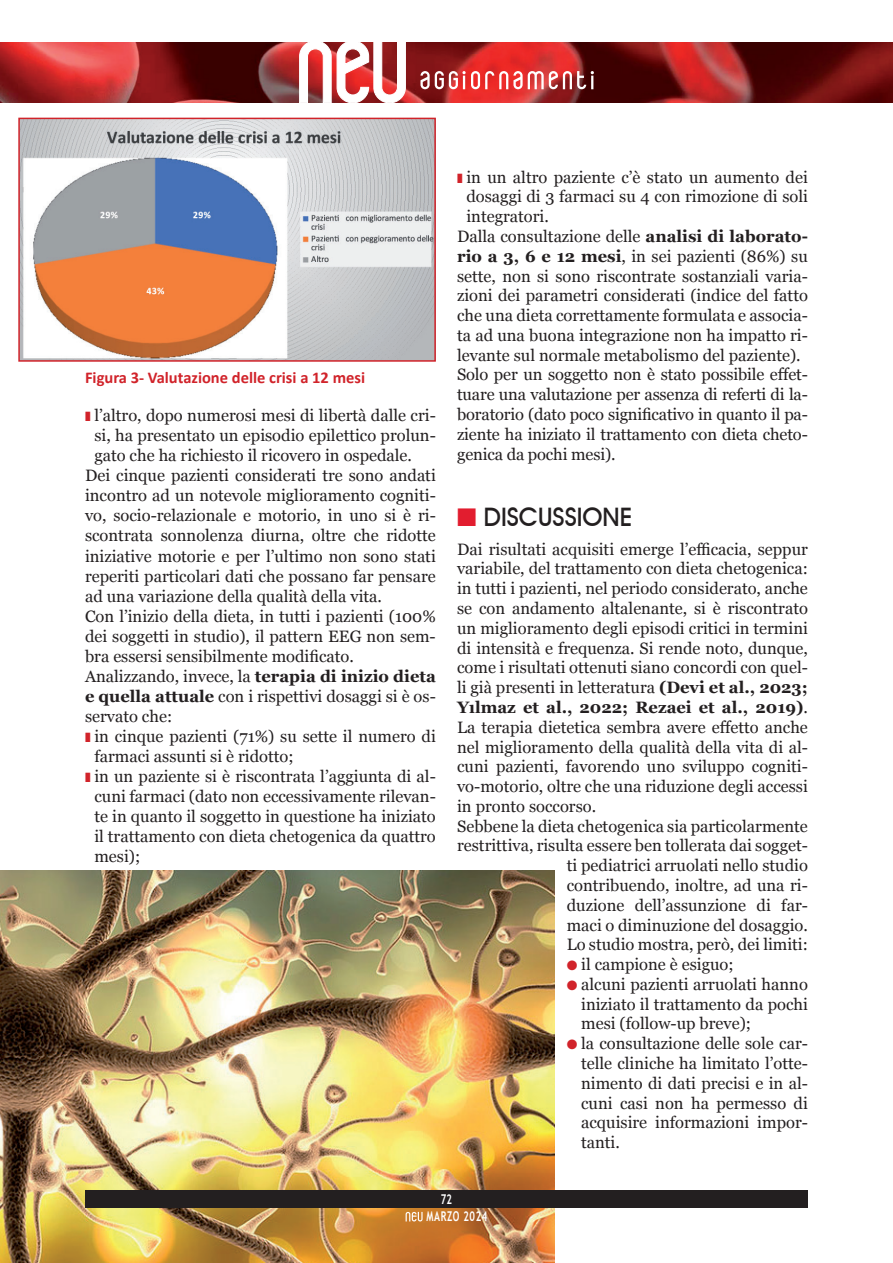
<style>
.page{position:relative;width:893px;height:1263px;background:#fff}
.page>*{position:absolute;margin:0;border:0;box-sizing:border-box;transform-origin:0 0}
.t1{font:500 25.5px "Avant Garde IT Cby BT";color:#231f20}
.t2{font:16.5px/19.8px "Georgia";color:#231f20;text-align:justify}
.t3{font:700 16.5px "Calibri";color:#d1232a}
.t4{font:700 16.5px "Georgia";color:#231f20}
.t5{font:700 13.5px "Trebuchet MS";letter-spacing:.06em;color:#fff;scale:.7 1}
.s1{color:#d1232a}
.s2{font-weight:700}
.s3{color:#e21d2f}
.s4{font-weight:400}
</style>
<div class="page">
<img style="left:0;top:43px;width:893px;height:59px">
<svg style="left:420px;top:71px;width:174px;height:18px"></svg>
<svg style="left:299px;top:42px;width:107px;height:61px"></svg>
<img style="left:21px;top:121px;width:412px;height:238px">
<div style="left:18px;top:118px;width:418px;height:244px;border:2px solid #d1232a"></div>
<img style="left:0;top:871px;width:554px;height:392px">
<div style="left:85px;top:1191px;width:723px;height:17px;background:#231f20"></div>
<svg style="left:406px;top:1212px;width:17px;height:9px"></svg>
<p class="t3" style="left:85px;top:367px;width:281px">Figura 3- Valutazione delle crisi a 12 mesi</p>
<p class="t2" style="left:85px;top:405px;width:352px"><span class="s1">❚</span> l’altro, dopo numerosi mesi di libertà dalle cri-</p>
<p class="t2" style="left:94px;top:425px;width:343px">si, ha presentato un episodio epilettico prolun-</p>
<p class="t2" style="left:94px;top:445px;width:319px">gato che ha richiesto il ricovero in ospedale.</p>
<p class="t2" style="left:85px;top:465px;width:352px">Dei cinque pazienti considerati tre sono andati</p>
<p class="t2" style="left:85px;top:485px;width:352px">incontro ad un notevole miglioramento cogniti-</p>
<p class="t2" style="left:85px;top:505px;width:352px">vo, socio-relazionale e motorio, in uno si è ri-</p>
<p class="t2" style="left:85px;top:525px;width:352px">scontrata sonnolenza diurna, oltre che ridotte</p>
<p class="t2" style="left:85px;top:545px;width:352px">iniziative motorie e per l’ultimo non sono stati</p>
<p class="t2" style="left:85px;top:565px;width:352px">reperiti particolari dati che possano far pensare</p>
<p class="t2" style="left:85px;top:585px;width:298px">ad una variazione della qualità della vita.</p>
<p class="t2" style="left:85px;top:605px;width:352px">Con l’inizio della dieta, in tutti i pazienti (100%</p>
<p class="t2" style="left:85px;top:625px;width:352px">dei soggetti in studio), il pattern EEG non sem-</p>
<p class="t2" style="left:85px;top:645px;width:270px">bra essersi sensibilmente modificato.</p>
<p class="t2" style="left:85px;top:665px;width:352px">Analizzando, invece, la <span class="s2">terapia di inizio dieta</span></p>
<p class="t2" style="left:85px;top:685px;width:352px"><span class="s2">e quella attuale</span> con i rispettivi dosaggi si è os-</p>
<p class="t2" style="left:85px;top:705px;width:89px">servato che:</p>
<p class="t2" style="left:85px;top:725px;width:352px"><span class="s1">❚</span> in cinque pazienti (71%) su sette il numero di</p>
<p class="t2" style="left:94px;top:745px;width:201px">farmaci assunti si è ridotto;</p>
<p class="t2" style="left:85px;top:765px;width:352px"><span class="s1">❚</span> in un paziente si è riscontrata l’aggiunta di al-</p>
<p class="t2" style="left:94px;top:785px;width:343px">cuni farmaci (dato non eccessivamente rilevan-</p>
<p class="t2" style="left:94px;top:805px;width:343px">te in quanto il soggetto in questione ha iniziato</p>
<p class="t2" style="left:94px;top:825px;width:343px">il trattamento con dieta chetogenica da quattro</p>
<p class="t2" style="left:94px;top:846px;width:47px">mesi);</p>
<p class="t2" style="left:457px;top:166px;width:352px"><span class="s1">❚</span> in un altro paziente c’è stato un aumento dei</p>
<p class="t2" style="left:466px;top:186px;width:343px">dosaggi di 3 farmaci su 4 con rimozione di soli</p>
<p class="t2" style="left:466px;top:206px;width:84px">integratori.</p>
<p class="t2" style="left:457px;top:226px;width:352px">Dalla consultazione delle <span class="s2">analisi di laborato-</span></p>
<p class="t2" style="left:457px;top:245px;width:352px"><span class="s2">rio a 3, 6 e 12 mesi</span>, in sei pazienti (86%) su</p>
<p class="t2" style="left:457px;top:265px;width:352px">sette, non si sono riscontrate sostanziali varia-</p>
<p class="t2" style="left:457px;top:285px;width:352px">zioni dei parametri considerati (indice del fatto</p>
<p class="t2" style="left:457px;top:305px;width:352px">che una dieta correttamente formulata e associa-</p>
<p class="t2" style="left:457px;top:325px;width:352px">ta ad una buona integrazione non ha impatto ri-</p>
<p class="t2" style="left:457px;top:344px;width:345px">levante sul normale metabolismo del paziente).</p>
<p class="t2" style="left:457px;top:364px;width:352px">Solo per un soggetto non è stato possibile effet-</p>
<p class="t2" style="left:457px;top:384px;width:352px">tuare una valutazione per assenza di referti di la-</p>
<p class="t2" style="left:457px;top:404px;width:352px">boratorio (dato poco significativo in quanto il pa-</p>
<p class="t2" style="left:457px;top:423px;width:352px">ziente ha iniziato il trattamento con dieta cheto-</p>
<p class="t2" style="left:457px;top:443px;width:160px">genica da pochi mesi).</p>
<h1 class="t1" style="left:457px;top:502px;width:143px"><span class="s3">■</span> DISCUSSIONE</h1>
<p class="t2" style="left:457px;top:538px;width:352px">Dai risultati acquisiti emerge l’efficacia, seppur</p>
<p class="t2" style="left:457px;top:558px;width:352px">variabile, del trattamento con dieta chetogenica:</p>
<p class="t2" style="left:457px;top:578px;width:352px">in tutti i pazienti, nel periodo considerato, anche</p>
<p class="t2" style="left:457px;top:598px;width:352px">se con andamento altalenante, si è riscontrato</p>
<p class="t2" style="left:457px;top:617px;width:352px">un miglioramento degli episodi critici in termini</p>
<p class="t2" style="left:457px;top:637px;width:352px">di intensità e frequenza. Si rende noto, dunque,</p>
<p class="t2" style="left:457px;top:657px;width:352px">come i risultati ottenuti siano concordi con quel-</p>
<p class="t2" style="left:457px;top:677px;width:352px">li già presenti in letteratura <span class="s2">(Devi et al., 2023;</span></p>
<p class="t4" style="left:457px;top:695px;width:352px">Yılmaz et al., 2022; Rezaei et al., 2019)<span class="s4">.</span></p>
<p class="t2" style="left:457px;top:716px;width:352px">La terapia dietetica sembra avere effetto anche</p>
<p class="t2" style="left:457px;top:736px;width:352px">nel miglioramento della qualità della vita di al-</p>
<p class="t2" style="left:457px;top:756px;width:352px">cuni pazienti, favorendo uno sviluppo cogniti-</p>
<p class="t2" style="left:457px;top:776px;width:352px">vo-motorio, oltre che una riduzione degli accessi</p>
<p class="t2" style="left:457px;top:796px;width:141px">in pronto soccorso.</p>
<p class="t2" style="left:457px;top:815px;width:352px">Sebbene la dieta chetogenica sia particolarmente</p>
<p class="t2" style="left:457px;top:835px;width:352px">restrittiva, risulta essere ben tollerata dai sogget-</p>
<p class="t2" style="left:567px;top:855px;width:243px">ti pediatrici arruolati nello studio</p>
<p class="t2" style="left:567px;top:875px;width:243px">contribuendo, inoltre, ad una ri-</p>
<p class="t2" style="left:567px;top:894px;width:243px">duzione dell’assunzione di far-</p>
<p class="t2" style="left:567px;top:914px;width:243px">maci o diminuzione del dosaggio.</p>
<p class="t2" style="left:567px;top:934px;width:243px">Lo studio mostra, però, dei limiti:</p>
<p class="t2" style="left:567px;top:954px;width:168px"><span class="s1">●</span> il campione è esiguo;</p>
<p class="t2" style="left:581px;top:974px;width:228px;text-indent:-14px"><span class="s1">●</span> alcuni pazienti arruolati hanno iniziato il trattamento da pochi mesi (follow-up breve);</p>
<p class="t2" style="left:581px;top:1033px;width:228px;text-indent:-14px"><span class="s1">●</span> la consultazione delle sole car&shy;telle cliniche ha limitato l’otte&shy;nimento di dati precisi e in al&shy;cuni casi non ha permesso di acquisire informazioni impor&shy;tanti.</p>
<p class="t5" style="left:441px;top:1191px;width:17px">72</p>
<p class="t5" style="left:427px;top:1208px;width:88px">MARZO 2024</p>
</div>
